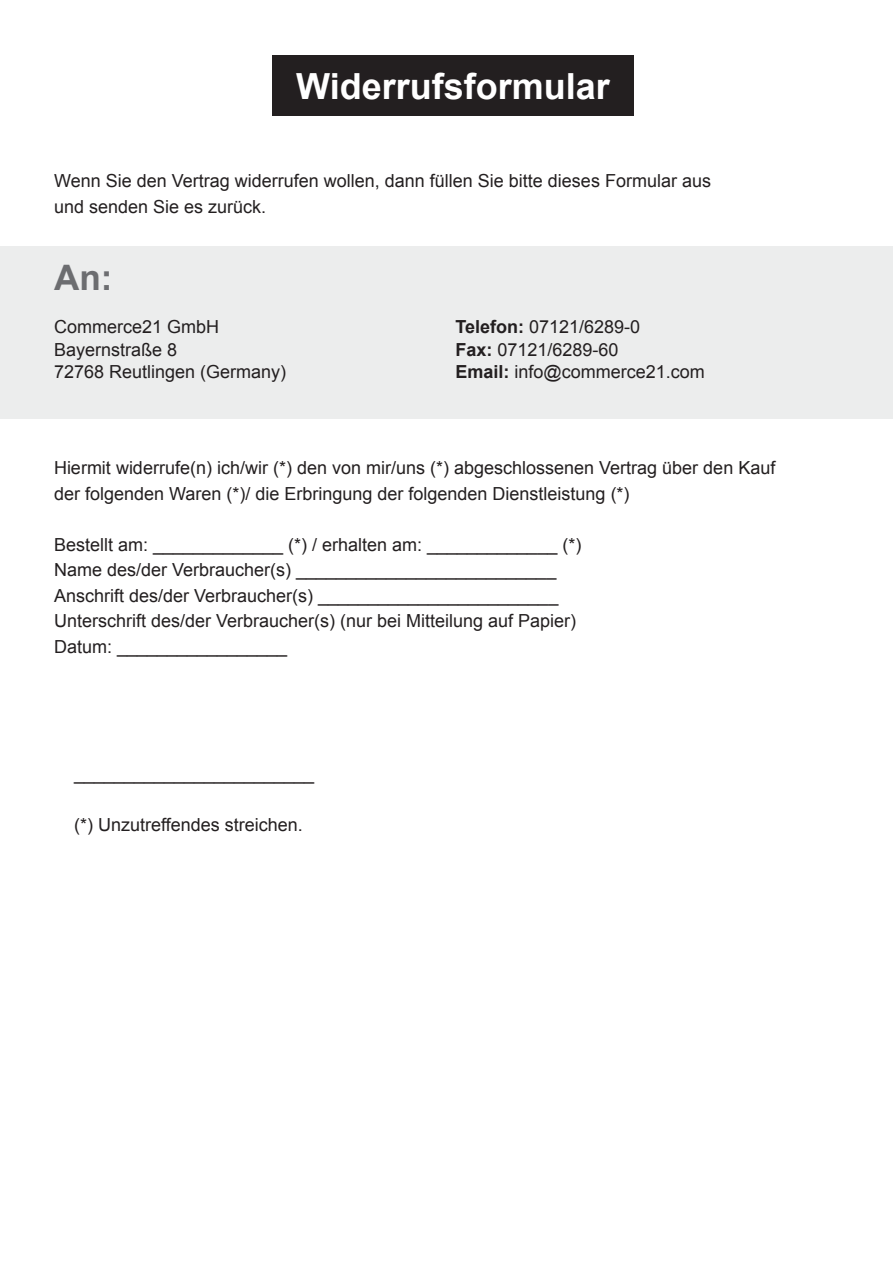
<style>
.page{position:relative;width:893px;height:1263px;background:#fff}
.page>*{position:absolute;margin:0;border:0;box-sizing:border-box;transform-origin:0 0}
.t1{font:700 36px "Arial";color:#fff}
.t2{font:700 35.1px "Arial";color:#6c6d70}
.t3{font:18px/25.5px "Arial";color:#231f20}
.s1{font-weight:700}
</style>
<div class="page">
<div style="left:0;top:246px;width:893px;height:172px;background:#eceded"></div>
<div style="left:273px;top:56px;width:361px;height:60px;background:#231f20"></div>
<h1 class="t1" style="left:296px;top:62px;width:315px">Widerrufsformular</h1>
<p class="t3" style="left:54px;top:169px;width:658px">Wenn Sie den Vertrag widerrufen wollen, dann füllen Sie bitte dieses Formular aus und senden Sie es zurück.</p>
<h2 class="t2" style="left:54px;top:255px;width:60px">An:</h2>
<p class="t3" style="left:54px;top:316px;width:234px;line-height:22.5px">Commerce21 GmbH<br>Bayernstraße 8<br>72768 Reutlingen (Germany)</p>
<p class="t3" style="left:455px;top:316px;width:251px;line-height:22.5px"><span class="s1">Telefon:</span> 07121/6289-0<br><span class="s1">Fax:</span> 07121/6289-60<br><span class="s1">Email:</span> info@commerce21.com</p>
<p class="t3" style="left:54px;top:455px;width:723px">Hiermit widerrufe(n) ich/wir (*) den von mir/uns (*) abgeschlossenen Vertrag über den Kauf der folgenden Waren (*)/ die Erbringung der folgenden Dienstleistung (*)</p>
<p class="t3" style="left:54px;top:532px;width:529px">Bestellt am: _____________ (*) / erhalten am: _____________ (*)<br>Name des/der Verbraucher(s) __________________________ Anschrift des/der Verbraucher(s) ________________________ Unterschrift des/der Verbraucher(s) (nur bei Mitteilung auf Papier)<br>Datum: _________________</p>
<p class="t3" style="left:74px;top:761px;width:242px">________________________</p>
<p class="t3" style="left:74px;top:812px;width:230px">(*) Unzutreffendes streichen.</p>
</div>
